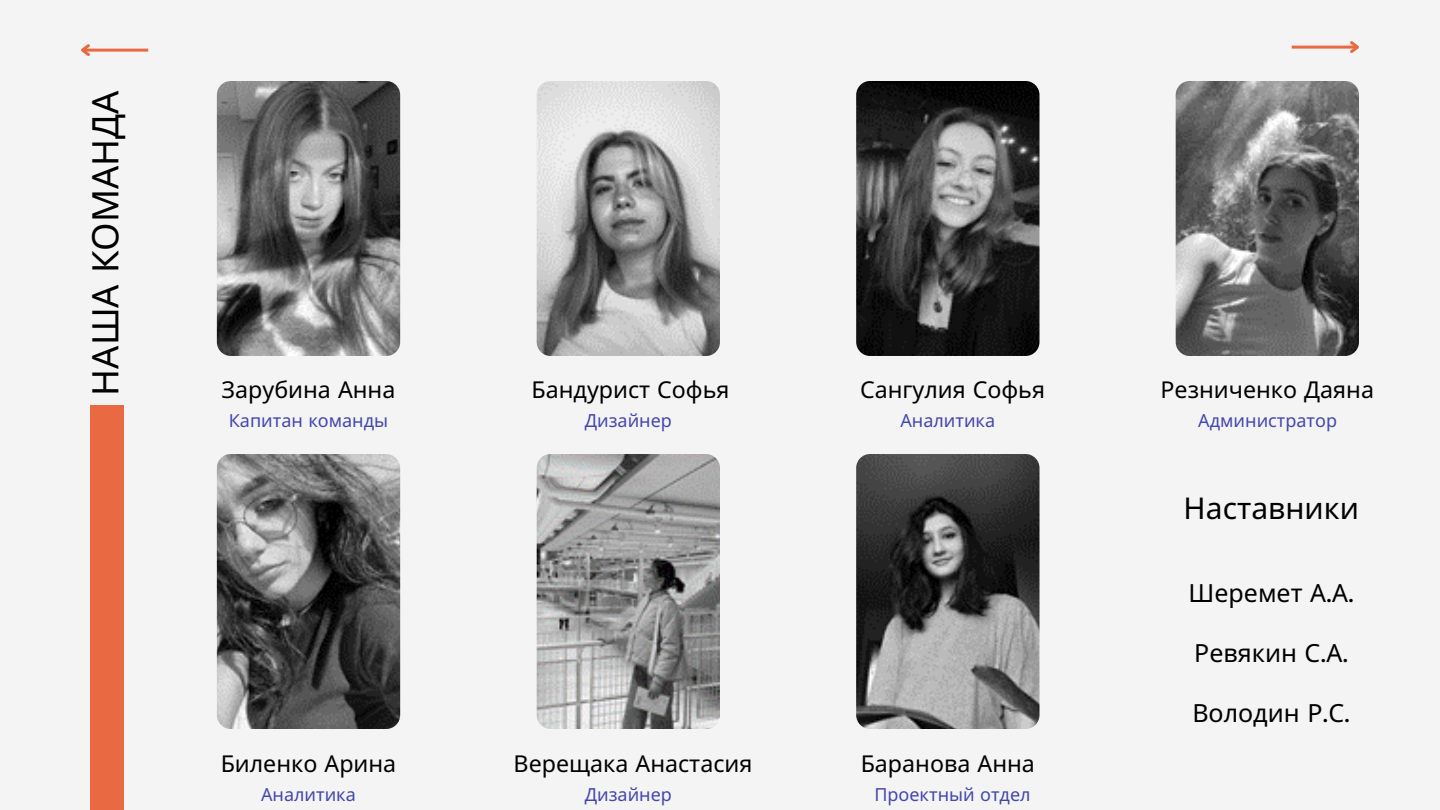
<style>
.page{position:relative;width:1440px;height:810px;background:#f4f4f4}
.page>*{position:absolute;margin:0;border:0;box-sizing:border-box;transform-origin:0 0}
.t1{font:36.5px "Noto Sans";color:#000}
.t2{font:30px "Noto Sans";color:#000}
.t3{font:25px "Noto Sans";color:#000}
.t4{font:23.2px "Noto Sans";color:#000}
.t5{font:18px "Noto Sans";color:#4447ae}
.s1{font-family:"Now"}
</style>
<div class="page">
<hr style="left:1292px;top:46px;width:65px;height:3px;background:#e96942">
<svg style="left:1347px;top:41px;width:12px;height:12px"></svg>
<hr style="left:82px;top:49px;width:66px;height:3px;background:#e96942">
<svg style="left:81px;top:44px;width:12px;height:12px"></svg>
<div style="left:91px;top:405px;width:33px;height:405px;background:#e96942"></div>
<img style="left:217px;top:81px;width:183px;height:275px;border-radius:14px">
<img style="left:217px;top:454px;width:183px;height:275px;border-radius:14px">
<img style="left:537px;top:81px;width:183px;height:275px;border-radius:14px">
<img style="left:537px;top:454px;width:183px;height:275px;border-radius:14px">
<img style="left:856px;top:81px;width:184px;height:275px;border-radius:14px">
<img style="left:856px;top:454px;width:184px;height:275px;border-radius:14px">
<img style="left:1176px;top:81px;width:183px;height:275px;border-radius:14px">
<p class="t1" style="left:79px;top:396px;width:307px;rotate:-90deg">НАША КОМАНДА</p>
<p class="t4" style="left:222px;top:373px;width:175px">Зарубина Анна</p>
<p class="t4" style="left:531px;top:373px;width:200px">Бандурист Софья</p>
<p class="t4" style="left:860px;top:373px;width:186px">Сангулия Софья</p>
<p class="t4" style="left:1161px;top:373px;width:215px">Резниченко Даяна</p>
<p class="t5" style="left:229px;top:408px;width:161px">Капитан команды</p>
<p class="t5" style="left:585px;top:408px;width:89px">Дизайнер</p>
<p class="t5" style="left:900px;top:408px;width:96px">Аналитика</p>
<p class="t5" style="left:1198px;top:408px;width:140px">Администратор</p>
<p class="t2" style="left:1184px;top:487px;width:177px">Наставники</p>
<p class="t3" style="left:1189px;top:575px;width:167px">Шеремет А<span class="s1">.</span>А<span class="s1">.</span></p>
<p class="t3" style="left:1194px;top:635px;width:156px">Ревякин С<span class="s1">.</span>А<span class="s1">.</span></p>
<p class="t4" style="left:221px;top:747px;width:177px">Биленко Арина</p>
<p class="t4" style="left:514px;top:747px;width:240px">Верещака Анастасия</p>
<p class="t4" style="left:861px;top:747px;width:176px">Баранова Анна</p>
<p class="t5" style="left:261px;top:781px;width:96px">Аналитика</p>
<p class="t5" style="left:585px;top:781px;width:89px">Дизайнер</p>
<p class="t5" style="left:874px;top:781px;width:158px">Проектный отдел</p>
<p class="t3" style="left:1192px;top:695px;width:159px">Володин Р<span class="s1">.</span>С<span class="s1">.</span></p>
</div>
